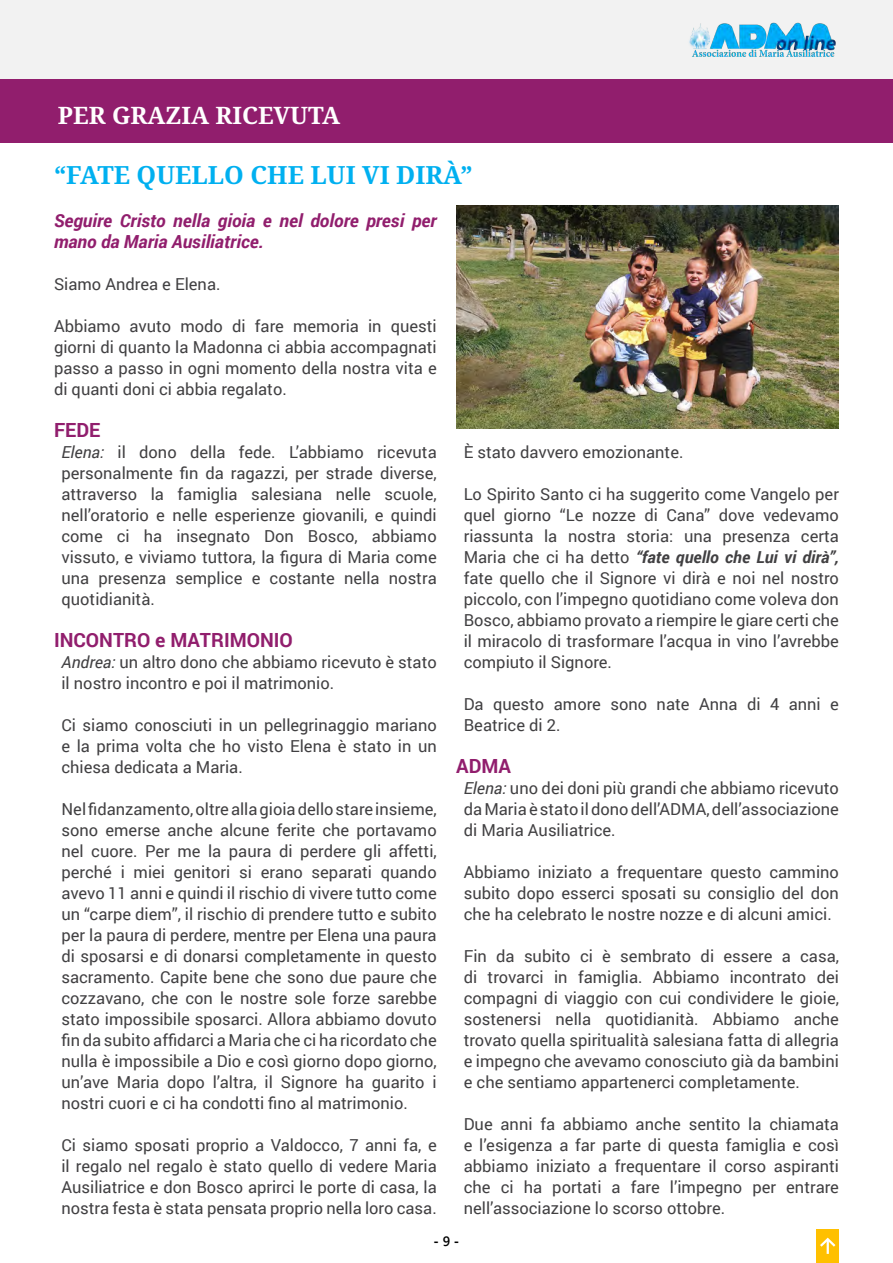
<style>
.page{position:relative;width:893px;height:1263px;background:#fff}
.page>*{position:absolute;margin:0;border:0;box-sizing:border-box;transform-origin:0 0}
.t1{font:700 25.05px "Noto Serif";color:#00b0f0}
.t2{font:700 24px "Noto Serif";color:#fff}
.t3{font:700 19.5px "Roboto";color:#911e6d}
.t4{font:italic 700 18px/21px "Roboto";color:#911e6d}
.t5{font:16.5px/21px "Roboto";color:#414042;text-align:justify}
.t6{font:700 13.5px "Segoe UI";color:#000}
.s1{font-style:italic}
.s2{font-weight:700;font-style:italic}
.s3{font-weight:600}
</style>
<div class="page">
<div style="left:0;top:0;width:893px;height:80px;background:#f2f2f2"></div>
<img style="left:689px;top:22px;width:147px;height:35px">
<div style="left:816px;top:1229px;width:23px;height:34px;background:#ffc000"></div>
<svg style="left:820px;top:1237px;width:16px;height:17px"></svg>
<div style="left:0;top:80px;width:893px;height:62px;background:#911e6d"></div>
<img style="left:456px;top:206px;width:383px;height:223px">
<p class="t2" style="left:58px;top:98px;width:284px">PER GRAZIA RICEVUTA</p>
<p class="t1" style="left:54px;top:158px;width:420px">“FATE QUELLO CHE LUI VI DIRÀ”</p>
<p class="t4" style="left:54px;top:209px;width:384px">Seguire Cristo nella gioia e nel dolore presi per mano da Maria Ausiliatrice.</p>
<p class="t5" style="left:54px;top:273px;width:168px">Siamo Andrea e Elena.</p>
<p class="t5" style="left:54px;top:315px;width:384px">Abbiamo avuto modo di fare memoria in questi giorni di quanto la Madonna ci abbia accompagnati passo a passo in ogni momento della nostra vita e di quanti doni ci abbia regalato.</p>
<p class="t3" style="left:54px;top:416px;width:48px">FEDE</p>
<p class="t5" style="left:62px;top:441px;width:377px"><span class="s1">Elena:</span> il dono della fede. L’abbiamo ricevuta personalmente fin da ragazzi, per strade diverse, attraverso la famiglia salesiana nelle scuole, nell’oratorio e nelle esperienze giovanili, e quindi come ci ha insegnato Don Bosco, abbiamo vissuto, e viviamo tuttora, la figura di Maria come una presenza semplice e costante nella nostra quotidianità.</p>
<p class="t3" style="left:54px;top:626px;width:240px">INCONTRO e MATRIMONIO</p>
<p class="t5" style="left:62px;top:651px;width:377px"><span class="s1">Andrea:</span> un altro dono che abbiamo ricevuto è stato il nostro incontro e poi il matrimonio.</p>
<p class="t5" style="left:62px;top:714px;width:377px">Ci siamo conosciuti in un pellegrinaggio mariano e la prima volta che ho visto Elena è stato in un chiesa dedicata a Maria.</p>
<p class="t5" style="left:62px;top:798px;width:377px">Nel fidanzamento, oltre alla gioia dello stare insieme, sono emerse anche alcune ferite che portavamo nel cuore. Per me la paura di perdere gli affetti, perché i miei genitori si erano separati quando avevo 11 anni e quindi il rischio di vivere tutto come un “carpe diem”, il rischio di prendere tutto e subito per la paura di perdere, mentre per Elena una paura di sposarsi e di donarsi completamente in questo sacramento. Capite bene che sono due paure che cozzavano, che con le nostre sole forze sarebbe stato impossibile sposarci. Allora abbiamo dovuto fin da subito affidarci a Maria che ci ha ricordato che nulla è impossibile a Dio e così giorno dopo giorno, un’ave Maria dopo l’altra, il Signore ha guarito i nostri cuori e ci ha condotti fino al matrimonio.</p>
<p class="t5" style="left:62px;top:1134px;width:377px">Ci siamo sposati proprio a Valdocco, 7 anni fa, e il regalo nel regalo è stato quello di vedere Maria Ausiliatrice e don Bosco aprirci le porte di casa, la nostra festa è stata pensata proprio nella loro casa.</p>
<p class="t5" style="left:464px;top:441px;width:221px">È stato davvero emozionante.</p>
<p class="t5" style="left:464px;top:483px;width:377px">Lo Spirito Santo ci ha suggerito come Vangelo per quel giorno “Le nozze di Cana” dove vedevamo riassunta la nostra storia: una presenza certa Maria che ci ha detto <span class="s2">“fate quello che Lui vi dirà”, </span>fate quello che il Signore vi dirà e noi nel nostro piccolo, con l’impegno quotidiano come voleva don Bosco, abbiamo provato a riempire le giare certi che il miracolo di trasformare l’acqua in vino l’avrebbe compiuto il Signore.</p>
<p class="t5" style="left:464px;top:693px;width:377px">Da questo amore sono nate Anna di 4 anni e<br>Beatrice di 2.</p>
<p class="t3" style="left:456px;top:752px;width:56px">ADMA</p>
<p class="t5" style="left:464px;top:777px;width:377px"><span class="s1">Elena:</span> uno dei doni più grandi che abbiamo ricevuto da Maria è stato il dono dell’ADMA, dell’associazione di Maria Ausiliatrice.</p>
<p class="t5" style="left:464px;top:861px;width:377px">Abbiamo iniziato a frequentare questo cammino subito dopo esserci sposati su consiglio del don che ha celebrato le nostre nozze e di alcuni amici.</p>
<p class="t5" style="left:464px;top:945px;width:377px">Fin da subito ci è sembrato di essere a casa, di trovarci in famiglia. Abbiamo incontrato dei compagni di viaggio con cui condividere le gioie, sostenersi nella quotidianità. Abbiamo anche trovato quella spiritualità salesiana fatta di allegria e impegno che avevamo conosciuto già da bambini e che sentiamo appartenerci completamente.</p>
<p class="t5" style="left:464px;top:1113px;width:377px">Due anni fa abbiamo anche sentito la chiamata e l’esigenza a far parte di questa famiglia e così abbiamo iniziato a frequentare il corso aspiranti che ci ha portati a fare l’impegno per entrare nell’associazione lo scorso ottobre.</p>
<p class="t6" style="left:434px;top:1229px;width:27px">- <span class="s3">9</span> -</p>
</div>
